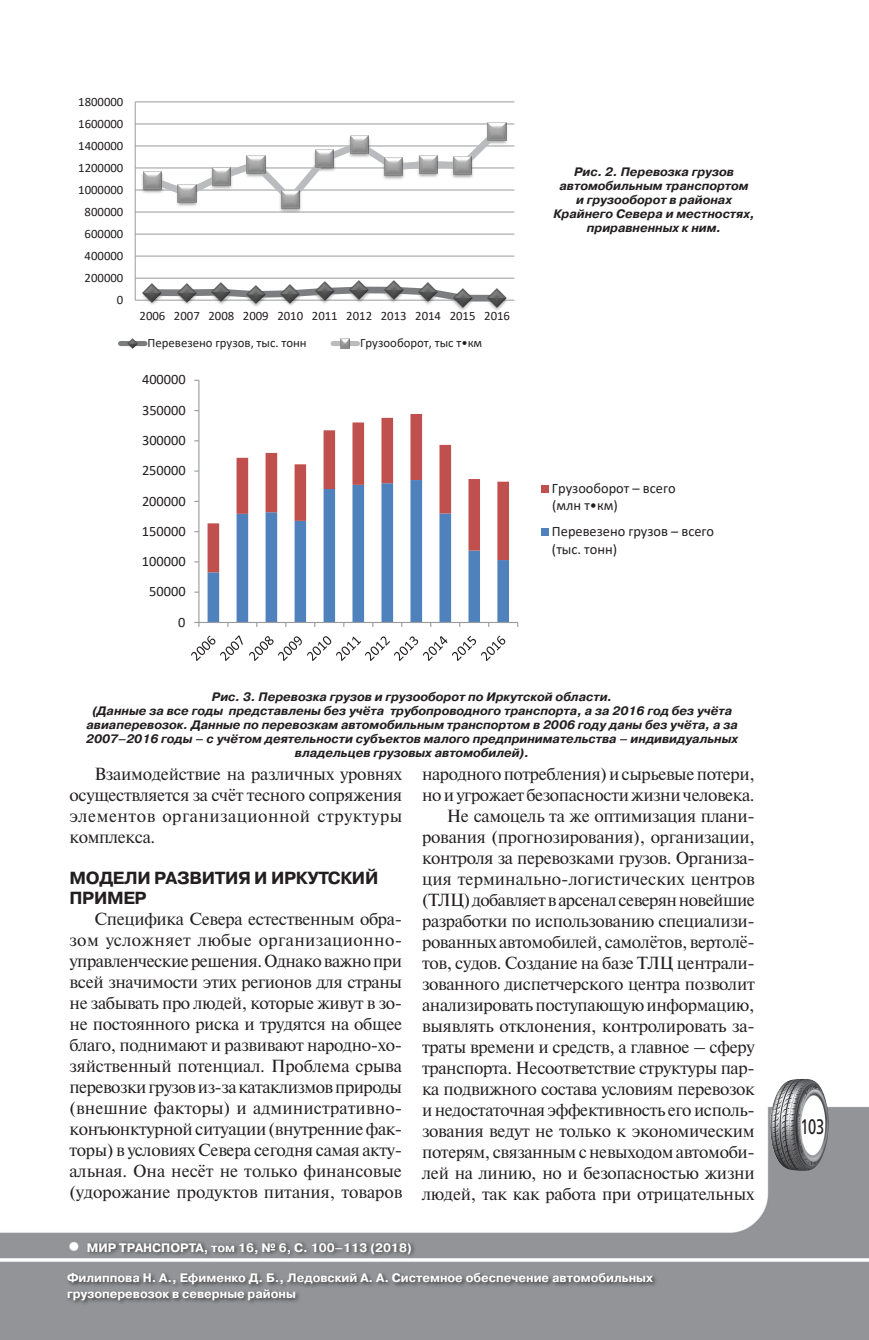
<style>
.page{position:relative;width:869px;height:1340px;background:#fff}
.page>*{position:absolute;margin:0;border:0;box-sizing:border-box;transform-origin:0 0}
.t1{font:700 24.5px "Pragmatica C";color:#fff}
.t2{font:21px "Free Set C";color:#231f20;scale:.7 1}
.Text{font:17.5px/21px "Newton C";letter-spacing:-.01em;color:#231f20;text-align:justify}
.Podzag{font:700 17.5px/20.1px "Pragmatica C";letter-spacing:-.02em;color:#231f20}
.t3{font:italic 17.15px/29.6px "Times New Roman";color:#231f20;text-align:center}
.t4{font:14.35px/17.5px "Calibri";color:#231f20}
.t5{font:12.78px/26.8px "Calibri";color:#231f20}
.Podpisi{font:italic 700 12.25px/14px "Pragmatica C";color:#231f20;text-align:center}
.подвал_bottom{font:700 12.25px/15.8px "Pragmatica C";color:#fff}
.Подвал_топ{font:700 12.25px "Pragmatica C";color:#fff}
</style>
<div class="page">
<img style="left:0;top:101px;width:868px;height:1238px">
<img style="left:769px;top:1078px;width:33px;height:85px">
<div style="left:135px;top:102px;width:379px;height:198px;background:#fff"></div>
<hr style="left:135px;top:278px;width:379px;height:1px;background:#989a9d">
<hr style="left:135px;top:255px;width:379px;height:1px;background:#989a9d">
<hr style="left:135px;top:233px;width:379px;height:1px;background:#989a9d">
<hr style="left:135px;top:211px;width:379px;height:1px;background:#989a9d">
<hr style="left:135px;top:189px;width:379px;height:1px;background:#989a9d">
<hr style="left:135px;top:167px;width:379px;height:1px;background:#989a9d">
<hr style="left:135px;top:145px;width:379px;height:1px;background:#989a9d">
<hr style="left:135px;top:123px;width:379px;height:1px;background:#989a9d">
<hr style="left:135px;top:101px;width:379px;height:1px;background:#989a9d">
<hr style="left:135px;top:102px;width:1px;height:198px;background:#989a9d">
<hr style="left:135px;top:300px;width:379px;height:1px;background:#989a9d">
<img style="left:139px;top:292px;width:26px;height:16px">
<img style="left:174px;top:301px;width:25px;height:7px">
<img style="left:208px;top:282px;width:26px;height:25px">
<img style="left:243px;top:301px;width:25px;height:9px">
<img style="left:277px;top:301px;width:26px;height:8px">
<img style="left:312px;top:281px;width:25px;height:25px">
<img style="left:346px;top:301px;width:26px;height:4px">
<img style="left:381px;top:280px;width:25px;height:25px">
<img style="left:415px;top:301px;width:26px;height:6px">
<img style="left:449px;top:301px;width:26px;height:12px">
<img style="left:484px;top:297px;width:25px;height:16px">
<img style="left:139px;top:173px;width:5px;height:20px">
<img style="left:277px;top:209px;width:26px;height:4px">
<img style="left:506px;top:122px;width:3px;height:24px">
<svg style="left:162px;top:283px;width:336px;height:18px"></svg>
<img style="left:143px;top:283px;width:19px;height:19px">
<img style="left:177px;top:283px;width:19px;height:19px">
<img style="left:212px;top:283px;width:19px;height:19px">
<img style="left:246px;top:285px;width:19px;height:19px">
<img style="left:281px;top:284px;width:18px;height:19px">
<img style="left:315px;top:282px;width:19px;height:19px">
<img style="left:349px;top:280px;width:19px;height:19px">
<img style="left:384px;top:281px;width:19px;height:19px">
<img style="left:418px;top:282px;width:19px;height:19px">
<img style="left:453px;top:289px;width:19px;height:18px">
<img style="left:487px;top:289px;width:19px;height:19px">
<svg style="left:144px;top:123px;width:362px;height:86px"></svg>
<img style="left:143px;top:171px;width:18px;height:18px">
<img style="left:178px;top:184px;width:18px;height:18px">
<img style="left:212px;top:167px;width:18px;height:18px">
<img style="left:246px;top:155px;width:19px;height:18px">
<img style="left:281px;top:190px;width:18px;height:18px">
<img style="left:315px;top:149px;width:19px;height:19px">
<img style="left:350px;top:136px;width:18px;height:18px">
<img style="left:384px;top:158px;width:18px;height:18px">
<img style="left:419px;top:155px;width:18px;height:18px">
<img style="left:453px;top:156px;width:18px;height:19px">
<img style="left:487px;top:122px;width:19px;height:18px">
<div style="left:120px;top:341px;width:25px;height:5px;background:#7b7d80"></div>
<svg style="left:128px;top:338px;width:10px;height:10px"></svg>
<div style="left:333px;top:341px;width:24px;height:5px;background:#babbbe"></div>
<svg style="left:340px;top:339px;width:9px;height:9px"></svg>
<div style="left:199px;top:380px;width:318px;height:242px;background:#fff"></div>
<svg style="left:236px;top:414px;width:244px;height:66px"></svg>
<hr style="left:198px;top:380px;width:1px;height:242px;background:#989a9d">
<hr style="left:199px;top:622px;width:318px;height:1px;background:#989a9d">
<svg style="left:194px;top:622px;width:5px;height:5px"></svg>
<svg style="left:207px;top:480px;width:302px;height:147px"></svg>
<svg style="left:191px;top:635px;width:52px;height:26px"></svg>
<svg style="left:249px;top:635px;width:256px;height:26px"></svg>
<div style="left:540px;top:485px;width:8px;height:8px;background:#c0504d"></div>
<div style="left:540px;top:528px;width:8px;height:8px;background:#4f81bd"></div>
<div style="left:65px;top:1240px;width:593px;height:66px;background:#231f20;opacity:.75"></div>
<p class="t5" style="left:78px;top:88px;width:47px">1800000</p>
<p class="t5" style="left:78px;top:110px;width:47px">1600000</p>
<p class="t5" style="left:78px;top:132px;width:47px">1400000</p>
<p class="t5" style="left:78px;top:154px;width:47px">1200000</p>
<p class="t5" style="left:78px;top:176px;width:47px">1000000</p>
<p class="t5" style="left:85px;top:198px;width:40px">800000</p>
<p class="t5" style="left:85px;top:220px;width:40px">600000</p>
<p class="t5" style="left:85px;top:242px;width:40px">400000</p>
<p class="t5" style="left:85px;top:264px;width:40px">200000</p>
<p class="t5" style="left:117px;top:286px;width:8px">0</p>
<p class="t5" style="left:147px;top:302px;width:364px;text-indent:-8px">2006 2007 2008 2009 2010 2011 2012 2013 2014 2015 2016<br>Перевезено грузов, тыс. тонн</p>
<p class="t5" style="left:360px;top:329px;width:124px">Грузооборот, тыс т•км</p>
<p class="t4" style="left:142px;top:370px;width:45px">400000</p>
<p class="t4" style="left:142px;top:431px;width:45px">300000</p>
<p class="t4" style="left:142px;top:461px;width:45px">250000</p>
<p class="t4" style="left:142px;top:491px;width:45px">200000</p>
<p class="t4" style="left:142px;top:522px;width:45px">150000</p>
<p class="t4" style="left:142px;top:552px;width:45px">100000</p>
<p class="t4" style="left:149px;top:582px;width:38px">50000</p>
<p class="t4" style="left:178px;top:612px;width:9px">0</p>
<p class="Podpisi" style="left:553px;top:165px;width:203px">Рис. 2. Перевозка грузов автомобильным транспортом<br>и грузооборот в районах<br>Крайнего Севера и местностях, приравненных к ним.</p>
<p class="t4" style="left:551px;top:479px;width:125px">Грузооборот – всего (млн т•км)</p>
<p class="t4" style="left:551px;top:522px;width:164px">Перевезено грузов – всего (тыс. тонн)</p>
<p class="t3" style="left:135px;top:678px;width:592px">Рис. 3. Перевозка грузов и грузооборот по Иркутской области АТ.<br>(Данные по перевозкам показаны с учётом индивидуальных владельцев грузовых</p>
<p class="Podpisi" style="left:212px;top:689px;width:401px">Рис. 3. Перевозка грузов и грузооборот по Иркутской области.</p>
<p class="Podpisi" style="left:86px;top:703px;width:653px">(Данные за все годы представлены без учёта трубопроводного транспорта, а за 2016 год без учёта авиаперевозок. Данные по перевозкам автомобильным транспортом в 2006 году даны без учёта, а за 2007–2016 годы – с учётом деятельности субъектов малого предпринимательства – индивидуальных владельцев грузовых автомобилей).</p>
<p class="Text" style="left:422px;top:763px;width:334px">народного потребления) исырьевые потери, но иугрожает безопасности жизни человека.</p>
<p class="Text" style="left:422px;top:805px;width:334px;text-indent:25px">Не самоцель та же оптимизация плани&shy;рования (прогнозирования), организации, контроля за перевозками грузов. Организа&shy;ция терминально-логистических центров (ТЛЦ) добавляет варсенал северян новейшие разработки по использованию специализи&shy;рованных автомобилей, самолётов, вертолё&shy;тов, судов. Создание на базе ТЛЦ централи&shy;зованного диспетчерского центра позволит анализировать поступающую информацию, выявлять отклонения, контролировать за&shy;траты времени и средств, а главное – сферу транспорта. Несоответствие структуры пар&shy;ка подвижного состава условиям перевозок инедостаточная эффективность его исполь&shy;зования ведут не только к экономическим потерям, связанным сневыходом автомоби&shy;лей на линию, но и безопасностью жизни людей, так как работа при отрицательных</p>
<p class="Text" style="left:69px;top:763px;width:334px;text-indent:25px">Взаимодействие на различных уровнях осуществляется за счёт тесного сопряжения элементов организационной структуры комплекса.</p>
<p class="Podzag" style="left:69px;top:868px;width:310px">МОДЕЛИ РАЗВИТИЯ И ИРКУТСКИЙ<br>ПРИМЕР</p>
<p class="Text" style="left:69px;top:908px;width:334px;text-indent:25px">Специфика Севера естественным обра&shy;зом усложняет любые организационно&shy;управленческие решения. Однако важно при всей значимости этих регионов для страны не забывать про людей, которые живут в зо&shy;не постоянного риска и трудятся на общее благо, поднимают и развивают народно-хо&shy;зяйственный потенциал. Проблема срыва перевозки грузов из-за катаклизмов природы (внешние факторы) и административно&shy;конъюнктурной ситуации (внутренние фак&shy;торы) в условиях Севера сегодня самая акту&shy;альная. Она несёт не только финансовые (удорожание продуктов питания, товаров</p>
<p class="t3" style="left:253px;top:797px;width:356px">перевозкам без учёта воздушного транспорта).</p>
<p class="t4" style="left:156px;top:867px;width:45px">140000</p>
<p class="t4" style="left:156px;top:936px;width:45px">100000</p>
<p class="t4" style="left:164px;top:971px;width:38px">80000</p>
<p class="t4" style="left:545px;top:980px;width:155px">Грузооборот железнодорожного транспорта по Иркутской области (млн т•км)</p>
<p class="t4" style="left:164px;top:1040px;width:38px">40000</p>
<p class="t4" style="left:164px;top:1075px;width:38px">20000</p>
<p class="t4" style="left:193px;top:1109px;width:9px">0</p>
<h1 class="t1" style="left:66px;top:1232px;width:18px">•</h1>
<p class="Подвал_топ" style="left:87px;top:1240px;width:326px">МИР ТРАНСПОРТА, том 16, № 6, С. 100–113 (2018)</p>
<p class="подвал_bottom" style="left:67px;top:1270px;width:587px">Филиппова Н. А., Ефименко Д. Б., Ледовский А. А. Системное обеспечение автомобильных грузоперевозок в северные районы</p>
<p class="t2" style="left:800px;top:1115px;width:35px">103</p>
</div>
